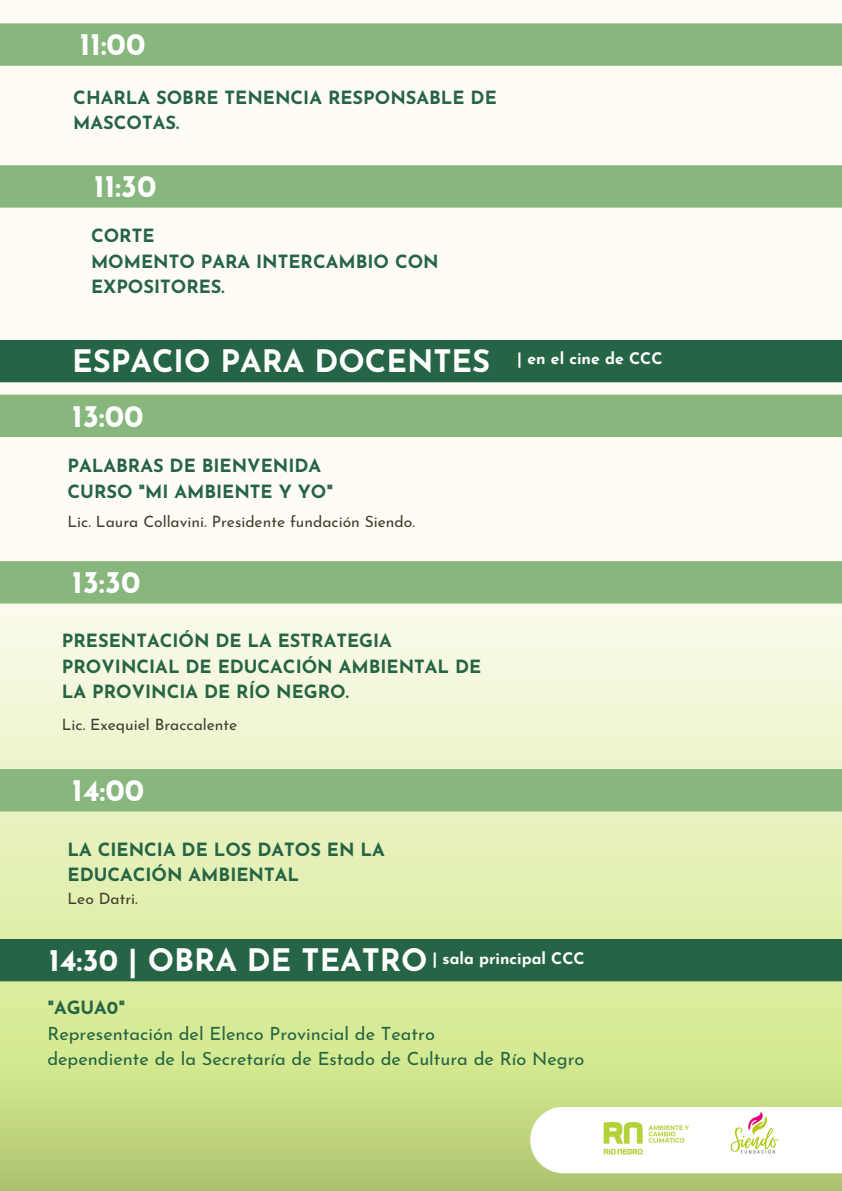
<style>
.page{position:relative;width:842px;height:1191px;background:#fff}
.page>*{position:absolute;margin:0;border:0;box-sizing:border-box;transform-origin:0 0}
.t1{font:700 31px "Josefin Sans";color:#fff}
.t2{font:700 18.2px/25.4px "Josefin Sans";color:#256444}
.t3{font:18.2px "Josefin Sans";color:#256444}
.t4{font:700 16px "Josefin Sans";color:#fff}
.t5{font:15.6px "Josefin Sans";color:#413e2e}
</style>
<div class="page">
<div style="left:0;top:0;width:842px;height:1190px;background:#fffcf6"></div>
<div style="left:0;top:340px;width:842px;height:42px;background:#256444"></div>
<div style="left:0;top:394px;width:842px;height:43px;background:#87b77d"></div>
<svg style="left:0;top:603px;width:842px;height:587px;background:#dfecb1"></svg>
<div style="left:0;top:165px;width:842px;height:43px;background:#87b77d"></div>
<div style="left:0;top:561px;width:842px;height:42px;background:#87b77d"></div>
<div style="left:0;top:769px;width:842px;height:42px;background:#87b77d"></div>
<div style="left:530px;top:1106px;width:312px;height:67px;background:#fff"></div>
<img style="left:730px;top:1111px;width:50px;height:43px">
<img style="left:603px;top:1121px;width:86px;height:34px">
<div style="left:0;top:23px;width:842px;height:43px;background:#87b77d"></div>
<div style="left:0;top:938px;width:842px;height:43px;background:#256444"></div>
<p class="t1" style="left:80px;top:32px;width:67px">11:00</p>
<p class="t2" style="left:73px;top:86px;width:425px">CHARLA SOBRE TENENCIA RESPONSABLE DE<br>MASCOTAS.</p>
<p class="t1" style="left:94px;top:174px;width:64px">11:30</p>
<p class="t2" style="left:91px;top:225px;width:65px">CORTE</p>
<p class="t2" style="left:91px;top:250px;width:349px">MOMENTO PARA INTERCAMBIO CON<br>EXPOSITORES.</p>
<p class="t1" style="left:72px;top:348px;width:420px">ESPACIO PARA DOCENTES</p>
<p class="t1" style="left:72px;top:403px;width:73px">13:00</p>
<p class="t2" style="left:68px;top:455px;width:255px">PALABRAS DE BIENVENIDA</p>
<p class="t2" style="left:68px;top:480px;width:267px">CURSO "MI AMBIENTE Y YO"</p>
<p class="t5" style="left:68px;top:515px;width:349px">Lic. Laura Collavini. Presidente fundación Siendo.</p>
<p class="t1" style="left:72px;top:569px;width:70px">13:30</p>
<p class="t2" style="left:62px;top:630px;width:421px">PRESENTACIÓN DE LA ESTRATEGIA<br>PROVINCIAL DE EDUCACIÓN AMBIENTAL DE<br>LA PROVINCIA DE RÍO NEGRO.</p>
<p class="t5" style="left:62px;top:718px;width:177px">Lic. Exequiel Braccalente</p>
<p class="t1" style="left:72px;top:777px;width:74px">14:00</p>
<p class="t2" style="left:68px;top:838px;width:319px">LA CIENCIA DE LOS DATOS EN LA<br>EDUCACIÓN AMBIENTAL</p>
<p class="t5" style="left:68px;top:892px;width:72px">Leo Datri.</p>
<p class="t4" style="left:517px;top:352px;width:147px">| en el cine de CCC</p>
<p class="t1" style="left:49px;top:947px;width:380px">14:30 | OBRA DE TEATRO</p>
<p class="t4" style="left:432px;top:951px;width:154px">| sala principal CCC</p>
<p class="t2" style="left:47px;top:996px;width:79px">"AGUA0"</p>
<p class="t3" style="left:47px;top:1025px;width:389px">Representación del Elenco Provincial de Teatro</p>
<p class="t3" style="left:47px;top:1051px;width:539px">dependiente de la Secretaría de Estado de Cultura de Río Negro</p>
</div>
